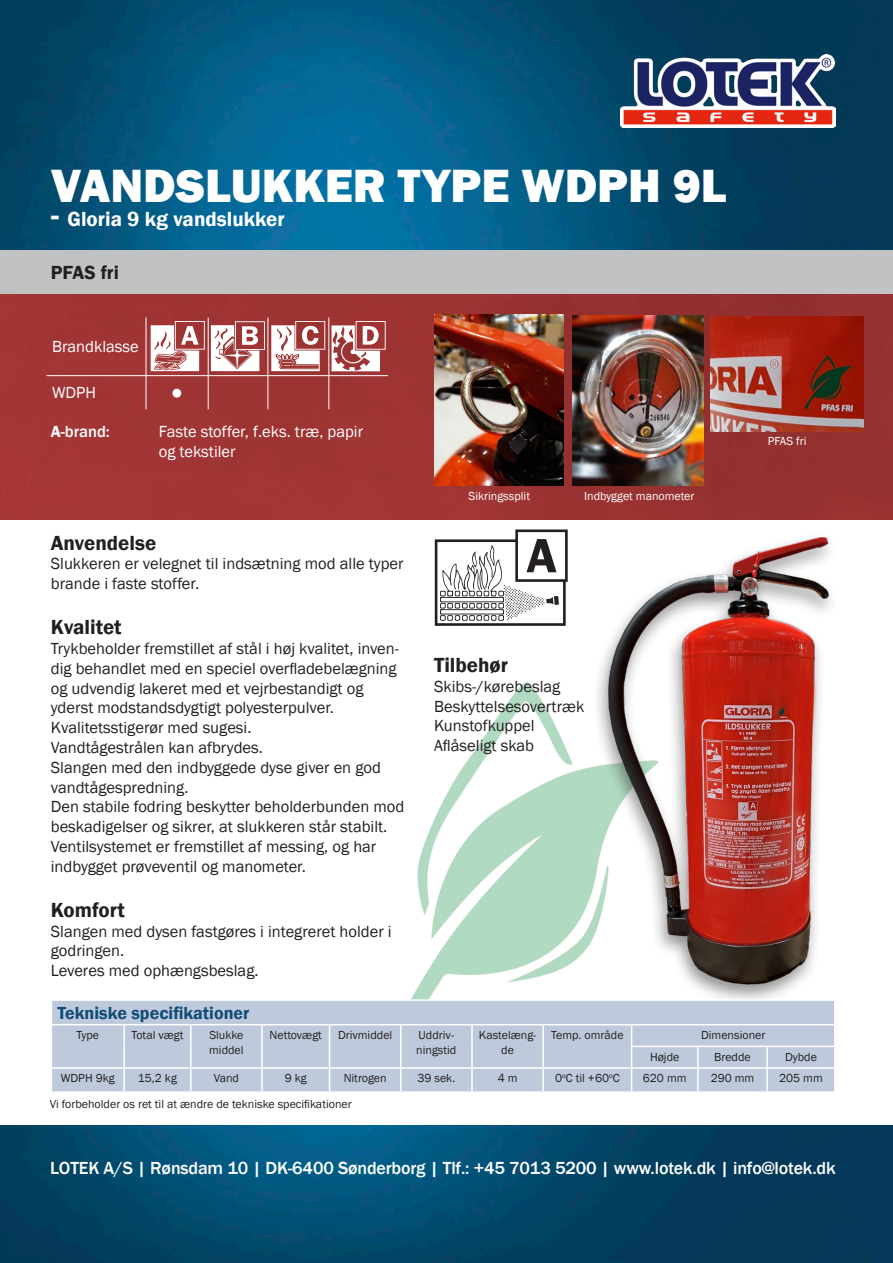
<style>
.page{position:relative;width:893px;height:1263px;background:#fff}
.page>*{position:absolute;margin:0;border:0;box-sizing:border-box;transform-origin:0 0}
.t1{font:800 48px "Franklin Gothic";color:#fff}
.t2{font:500 31.5px "Franklin Gothic";color:#fff}
.t3{font:600 21px "Franklin Gothic";color:#231f20}
.t4{font:600 21px "Franklin Gothic";color:#fff}
.t5{font:600 19.5px "Franklin Gothic";color:#231f20}
.t6{font:500 18px "Franklin Gothic";letter-spacing:-.01em;color:#fff}
.t7{font:600 18px "Franklin Gothic";color:#124c77}
.t8{font:16.5px/19.8px "Franklin Gothic";color:#231f20}
.t9{font:16.5px/19.8px "Franklin Gothic";color:#fff}
.t10{font:500 16.5px "Franklin Gothic";color:#fff}
.t11{font:12px/14.4px "Franklin Gothic";color:#231f20}
.t12{font:12px "Franklin Gothic";color:#fff}
.s1{font-size:33px}
.s2{font-weight:600}
</style>
<div class="page">
<img style="left:0;top:0;width:893px;height:1263px">
<div style="left:0;top:285px;width:893px;height:840px;background:#fff"></div>
<div style="left:0;top:251px;width:893px;height:44px;background:#c1c2c4"></div>
<img style="left:411px;top:682px;width:150px;height:317px">
<img style="left:0;top:295px;width:893px;height:225px">
<hr style="left:146px;top:318px;width:1px;height:57px;background:#fff">
<hr style="left:208px;top:318px;width:1px;height:57px;background:#fff">
<hr style="left:268px;top:318px;width:1px;height:57px;background:#fff">
<hr style="left:328px;top:318px;width:1px;height:57px;background:#fff">
<hr style="left:46px;top:375px;width:100px;height:1px;background:#fff">
<hr style="left:146px;top:375px;width:62px;height:1px;background:#fff">
<hr style="left:146px;top:376px;width:1px;height:33px;background:#fff">
<hr style="left:208px;top:375px;width:60px;height:1px;background:#fff">
<hr style="left:208px;top:376px;width:1px;height:33px;background:#fff">
<hr style="left:268px;top:375px;width:61px;height:1px;background:#fff">
<hr style="left:268px;top:376px;width:1px;height:33px;background:#fff">
<hr style="left:329px;top:375px;width:59px;height:1px;background:#fff">
<hr style="left:328px;top:376px;width:1px;height:33px;background:#fff">
<div style="left:435px;top:539px;width:131px;height:87px;border:3px solid #231f20"></div>
<div style="left:515px;top:529px;width:53px;height:53px;background:#fff;border:3px solid #231f20"></div>
<svg style="left:440px;top:539px;width:121px;height:82px"></svg>
<svg style="left:271px;top:321px;width:54px;height:50px"></svg>
<svg style="left:332px;top:321px;width:54px;height:50px"></svg>
<svg style="left:151px;top:321px;width:54px;height:50px"></svg>
<svg style="left:211px;top:321px;width:54px;height:50px"></svg>
<img style="left:435px;top:314px;width:129px;height:172px">
<img style="left:573px;top:316px;width:131px;height:170px">
<img style="left:710px;top:317px;width:154px;height:115px">
<img style="left:620px;top:54px;width:216px;height:73px">
<img style="left:561px;top:518px;width:293px;height:481px">
<div style="left:52px;top:1001px;width:782px;height:90px;background:#becadc"></div>
<hr style="left:51px;top:1024px;width:73px;height:1px;background:#fff">
<hr style="left:124px;top:1024px;width:67px;height:1px;background:#fff">
<hr style="left:123px;top:1025px;width:2px;height:21px;background:#fff">
<hr style="left:191px;top:1024px;width:71px;height:1px;background:#fff">
<hr style="left:190px;top:1025px;width:2px;height:21px;background:#fff">
<hr style="left:262px;top:1024px;width:68px;height:1px;background:#fff">
<hr style="left:261px;top:1025px;width:2px;height:21px;background:#fff">
<hr style="left:330px;top:1024px;width:71px;height:1px;background:#fff">
<hr style="left:401px;top:1024px;width:71px;height:1px;background:#fff">
<hr style="left:472px;top:1024px;width:71px;height:1px;background:#fff">
<hr style="left:471px;top:1025px;width:2px;height:21px;background:#fff">
<hr style="left:543px;top:1024px;width:89px;height:1px;background:#fff">
<hr style="left:542px;top:1025px;width:2px;height:21px;background:#fff">
<hr style="left:632px;top:1024px;width:66px;height:1px;background:#fff">
<hr style="left:698px;top:1024px;width:69px;height:1px;background:#fff">
<hr style="left:767px;top:1024px;width:69px;height:1px;background:#fff">
<hr style="left:123px;top:1046px;width:2px;height:21px;background:#fff">
<hr style="left:190px;top:1046px;width:2px;height:21px;background:#fff">
<hr style="left:261px;top:1046px;width:2px;height:21px;background:#fff">
<hr style="left:471px;top:1046px;width:2px;height:21px;background:#fff">
<hr style="left:542px;top:1046px;width:2px;height:21px;background:#fff">
<hr style="left:631px;top:1045px;width:67px;height:2px;background:#fff">
<hr style="left:698px;top:1045px;width:69px;height:2px;background:#fff">
<hr style="left:697px;top:1047px;width:2px;height:20px;background:#fff">
<hr style="left:767px;top:1045px;width:69px;height:2px;background:#fff">
<hr style="left:766px;top:1047px;width:2px;height:20px;background:#fff">
<hr style="left:51px;top:1067px;width:73px;height:2px;background:#fff">
<hr style="left:124px;top:1067px;width:67px;height:2px;background:#fff">
<hr style="left:123px;top:1069px;width:2px;height:22px;background:#fff">
<hr style="left:191px;top:1067px;width:71px;height:2px;background:#fff">
<hr style="left:190px;top:1069px;width:2px;height:22px;background:#fff">
<hr style="left:262px;top:1067px;width:68px;height:2px;background:#fff">
<hr style="left:261px;top:1069px;width:2px;height:22px;background:#fff">
<hr style="left:330px;top:1067px;width:71px;height:2px;background:#fff">
<svg style="left:329px;top:1025px;width:1px;height:66px"></svg>
<hr style="left:401px;top:1067px;width:71px;height:2px;background:#fff">
<svg style="left:400px;top:1025px;width:1px;height:66px"></svg>
<hr style="left:472px;top:1067px;width:71px;height:2px;background:#fff">
<hr style="left:471px;top:1069px;width:2px;height:22px;background:#fff">
<hr style="left:543px;top:1067px;width:89px;height:2px;background:#fff">
<hr style="left:542px;top:1069px;width:2px;height:22px;background:#fff">
<hr style="left:632px;top:1067px;width:66px;height:2px;background:#fff">
<svg style="left:631px;top:1025px;width:1px;height:66px"></svg>
<hr style="left:698px;top:1067px;width:69px;height:2px;background:#fff">
<hr style="left:697px;top:1069px;width:2px;height:22px;background:#fff">
<hr style="left:767px;top:1067px;width:69px;height:2px;background:#fff">
<hr style="left:766px;top:1069px;width:2px;height:22px;background:#fff">
<p class="t1" style="left:51px;top:155px;width:677px">VANDSLUKKER TYPE WDPH 9L</p>
<p class="t4" style="left:51px;top:206px;width:235px"><span class="s1">-</span> Gloria 9 kg vandslukker</p>
<p class="t5" style="left:51px;top:261px;width:70px">PFAS fri</p>
<p class="t9" style="left:52px;top:337px;width:88px">Brandklasse</p>
<p class="t9" style="left:52px;top:383px;width:45px">WDPH</p>
<p class="t2" style="left:167px;top:374px;width:23px">•</p>
<p class="t10" style="left:51px;top:421px;width:61px"><span class="s2">A</span>-brand:</p>
<p class="t9" style="left:159px;top:422px;width:206px">Faste stoffer, f.eks. træ, papir og tekstiler</p>
<p class="t3" style="left:51px;top:529px;width:107px">Anvendelse</p>
<p class="t8" style="left:51px;top:554px;width:354px">Slukkeren er velegnet til indsætning mod alle typer brande i faste stoffer.</p>
<p class="t3" style="left:51px;top:614px;width:72px">Kvalitet</p>
<p class="t8" style="left:51px;top:639px;width:350px">Trykbeholder fremstillet af stål i høj kvalitet, inven&shy;dig behandlet med en speciel overfladebelægning og udvendig lakeret med et vejrbestandigt og yderst modstandsdygtigt polyesterpulver.</p>
<p class="t8" style="left:51px;top:718px;width:202px">Kvalitetsstigerør med sugesi.</p>
<p class="t8" style="left:51px;top:738px;width:214px">Vandtågestrålen kan afbrydes.</p>
<p class="t8" style="left:51px;top:758px;width:332px">Slangen med den indbyggede dyse giver en god vandtågespredning.</p>
<p class="t8" style="left:51px;top:797px;width:355px">Den stabile fodring beskytter beholderbunden mod beskadigelser og sikrer, at slukkeren står stabilt.</p>
<p class="t8" style="left:51px;top:837px;width:327px">Ventilsystemet er fremstillet af messing, og har indbygget prøveventil og manometer.</p>
<p class="t3" style="left:51px;top:897px;width:76px">Komfort</p>
<p class="t8" style="left:51px;top:921px;width:342px">Slangen med dysen fastgøres i integreret holder i godringen.</p>
<p class="t8" style="left:51px;top:961px;width:209px">Leveres med ophængsbeslag.</p>
<p class="t12" style="left:469px;top:488px;width:63px">Sikringssplit</p>
<p class="t12" style="left:584px;top:488px;width:112px">Indbygget manometer</p>
<p class="t3" style="left:434px;top:652px;width:76px">Tilbehør</p>
<p class="t8" style="left:434px;top:677px;width:128px">Skibs-/kørebeslag</p>
<p class="t8" style="left:434px;top:696px;width:152px">Beskyttelsesovertræk</p>
<p class="t8" style="left:434px;top:716px;width:102px">Kunstofkuppel</p>
<p class="t8" style="left:434px;top:736px;width:102px">Aflåseligt skab</p>
<p class="t12" style="left:768px;top:434px;width:40px">PFAS fri</p>
<p class="t7" style="left:57px;top:1001px;width:194px">Tekniske specifikationer</p>
<p class="t11" style="left:76px;top:1028px;width:24px">Type</p>
<p class="t11" style="left:131px;top:1028px;width:54px">Total vægt</p>
<p class="t11" style="left:209px;top:1028px;width:36px">Slukke middel</p>
<p class="t11" style="left:270px;top:1028px;width:54px">Nettovægt</p>
<p class="t11" style="left:338px;top:1028px;width:56px">Drivmiddel</p>
<p class="t11" style="left:416px;top:1028px;width:42px">Uddriv&shy;ningstid</p>
<p class="t11" style="left:479px;top:1028px;width:59px;text-align:center">Kastelæng&shy;de</p>
<p class="t11" style="left:551px;top:1028px;width:74px">Temp. område</p>
<p class="t11" style="left:701px;top:1028px;width:66px">Dimensioner</p>
<p class="t11" style="left:650px;top:1050px;width:31px">Højde</p>
<p class="t11" style="left:714px;top:1050px;width:38px">Bredde</p>
<p class="t11" style="left:785px;top:1050px;width:33px">Dybde</p>
<p class="t11" style="left:61px;top:1071px;width:56px">WDPH 9kg</p>
<p class="t11" style="left:138px;top:1071px;width:40px">15,2 kg</p>
<p class="t11" style="left:214px;top:1071px;width:27px">Vand</p>
<p class="t11" style="left:285px;top:1071px;width:24px">9 kg</p>
<p class="t11" style="left:344px;top:1071px;width:44px">Nitrogen</p>
<p class="t11" style="left:417px;top:1071px;width:39px">39 sek.</p>
<p class="t11" style="left:498px;top:1071px;width:21px">4 m</p>
<p class="t11" style="left:555px;top:1071px;width:66px">0<sup>o</sup>C til +60<sup>o</sup>C</p>
<p class="t11" style="left:643px;top:1071px;width:45px">620 mm</p>
<p class="t11" style="left:711px;top:1071px;width:45px">290 mm</p>
<p class="t11" style="left:779px;top:1071px;width:45px">205 mm</p>
<p class="t11" style="left:50px;top:1097px;width:303px">Vi forbeholder os ret til at ændre de tekniske specifikationer</p>
<p class="t6" style="left:50px;top:1156px;width:787px">LOTEK A/S | Rønsdam 10 | DK-6400 Sønderborg | Tlf.: +45 7013 5200 | www.lotek.dk | info@lotek.dk</p>
</div>
